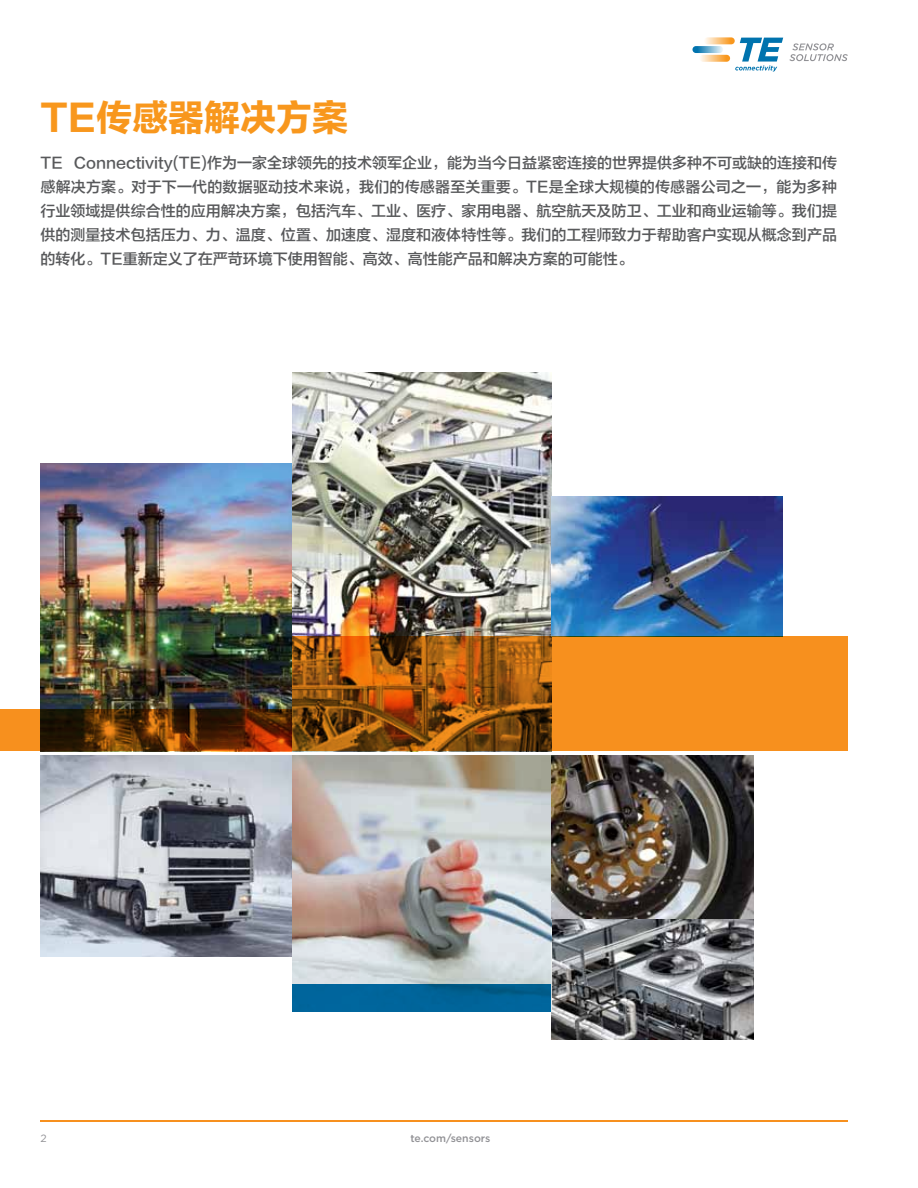
<style>
.page{position:relative;width:918px;height:1188px;background:#fff}
.page>*{position:absolute;margin:0;border:0;box-sizing:border-box;transform-origin:0 0}
.t1{font:36px "FZLTDHJW GB1 0";color:#f8971d}
.t2{font:15px/24px "FZLTZHJW GB1 0";color:#58595b;text-align:justify}
.t3{font:500 10.5px "Gotham";color:#919195}
.t4{font:10.5px "Gotham";color:#919195}
</style>
<div class="page">
<svg style="left:704px;top:37px;width:31px;height:7px"></svg>
<svg style="left:699px;top:55px;width:31px;height:7px"></svg>
<svg style="left:692px;top:46px;width:31px;height:7px"></svg>
<svg style="left:735px;top:38px;width:48px;height:34px"></svg>
<svg style="left:789px;top:43px;width:59px;height:18px"></svg>
<hr style="left:40px;top:1120px;width:808px;height:2px;background:#f7901e">
<img style="left:40px;top:463px;width:252px;height:246px">
<svg style="left:0;top:709px;width:292px;height:42px"></svg>
<img style="left:40px;top:755px;width:252px;height:201px">
<img style="left:551px;top:755px;width:203px;height:284px">
<img style="left:292px;top:755px;width:259px;height:229px">
<svg style="left:292px;top:984px;width:259px;height:28px;fill:#00659b"></svg>
<img style="left:292px;top:373px;width:259px;height:378px">
<img style="left:551px;top:497px;width:232px;height:139px">
<svg style="left:293px;top:636px;width:555px;height:115px;fill:#f7901e"></svg>
<h1 class="t1" style="left:40px;top:98px;width:309px">TE传感器解决方案</h1>
<p class="t2" style="left:40px;top:151px;width:798px">TE Connectivity(TE)作为一家全球领先的技术领军企业，能为当今日益紧密连接的世界提供多种不可或缺的连接和传感解决方案。对于下一代的数据驱动技术来说，我们的传感器至关重要。TE是全球大规模的传感器公司之一，能为多种行业领域提供综合性的应用解决方案，包括汽车、工业、医疗、家用电器、航空航天及防卫、工业和商业运输等。我们提供的测量技术包括压力、力、温度、位置、加速度、湿度和液体特性等。我们的工程师致力于帮助客户实现从概念到产品的转化。TE重新定义了在严苛环境下使用智能、高效、高性能产品和解决方案的可能性。</p>
<p class="t4" style="left:40px;top:1132px;width:8px">2</p>
<p class="t3" style="left:410px;top:1132px;width:82px">te.com/sensors</p>
</div>
